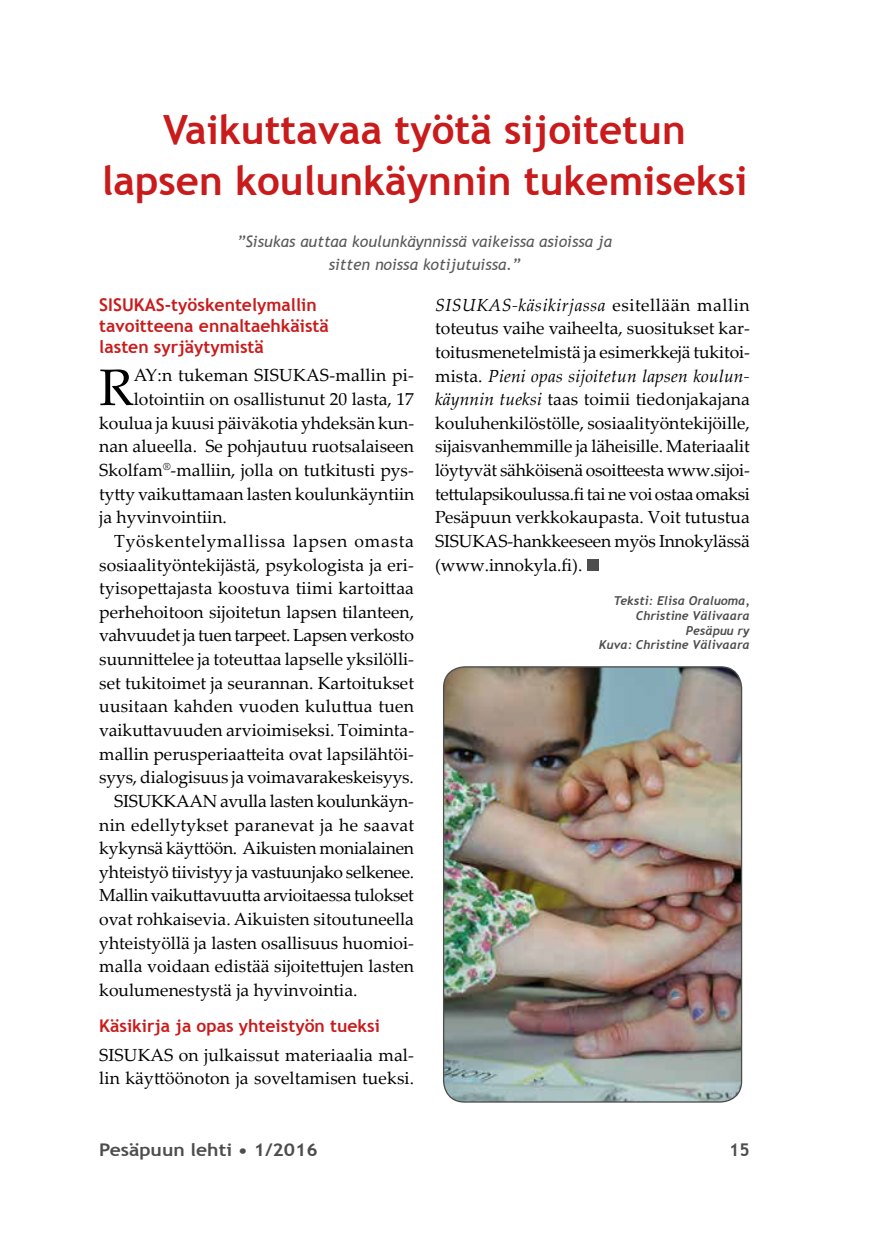
<style>
.page{position:relative;width:874px;height:1241px;background:#fff}
.page>*{position:absolute;margin:0;border:0;box-sizing:border-box;transform-origin:0 0}
.t1{font:51.45px "Palatino Linotype";color:#000}
.t2{font:700 40.25px/50.8px "Trebuchet MS";color:#c91b1c;text-align:center}
.t3{font:17.5px/23.6px "Palatino Linotype";color:#000}
.t4{font:700 17.5px/21px "Trebuchet MS";color:#c91b1c}
.t5{font:17.5px "Palatino Linotype";letter-spacing:-.02em;color:#000}
.t6{font:17.5px "Palatino Linotype";letter-spacing:.045em;color:#000}
.t7{font:700 17.5px "Trebuchet MS";color:#4c4d4d;scale:1.1 1}
.t8{font:700 17.5px "Trebuchet MS";color:#4c4d4d}
.t9{font:italic 15.75px/22.8px "Trebuchet MS";color:#5b5a5a;text-align:center}
.t10{font:italic 700 12.25px/14.7px "Trebuchet";color:#4c4d4d;text-align:right}
.s1{font-style:italic}
</style>
<div class="page">
<div style="left:586px;top:559px;width:12px;height:11px;background:#4c4d4d"></div>
<img style="left:444px;top:666px;width:297px;height:435px">
<div style="left:442px;top:666px;width:299px;height:436px;border:1px solid #4c4d4d;border-radius:21px"></div>
<h2 class="t2" style="left:102px;top:104px;width:646px">Vaikuttavaa työtä sijoitetun lapsen koulunkäynnin tukemiseksi</h2>
<p class="t9" style="left:237px;top:230px;width:376px">”Sisukas auttaa koulunkäynnissä vaikeissa asioissa ja sitten noissa kotijutuissa.”</p>
<p class="t4" style="left:99px;top:294px;width:231px">SISUKAS-työskentelymallin tavoitteena ennaltaehkäistä lasten syrjäytymistä</p>
<h1 class="t1" style="left:99px;top:351px;width:36px">R</h1>
<p class="t3" style="left:134px;top:363px;width:282px">AY:n tukeman SISUKAS-mallin pi-</p>
<p class="t3" style="left:134px;top:386px;width:282px">lotointiin on osallistunut 20 lasta, 17</p>
<p class="t3" style="left:99px;top:410px;width:316px">koulua ja kuusi päiväkotia yhdeksän kun-</p>
<p class="t3" style="left:99px;top:434px;width:316px">nan alueella. Se pohjautuu ruotsalaiseen</p>
<p class="t3" style="left:99px;top:457px;width:316px">Skolfam<sup>®</sup>-malliin, jolla on tutkitusti pys-</p>
<p class="t3" style="left:99px;top:481px;width:316px">tytty vaikuttamaan lasten koulunkäyntiin</p>
<p class="t3" style="left:99px;top:504px;width:129px">ja hyvinvointiin.</p>
<p class="t6" style="left:114px;top:528px;width:301px">Työskentelymallissa lapsen omasta</p>
<p class="t3" style="left:99px;top:552px;width:316px">sosiaalityöntekijästä, psykologista ja eri-</p>
<p class="t3" style="left:99px;top:575px;width:316px">tyisopettajasta koostuva tiimi kartoittaa</p>
<p class="t3" style="left:99px;top:599px;width:316px">perhehoitoon sijoitetun lapsen tilanteen,</p>
<p class="t5" style="left:99px;top:623px;width:316px">vahvuudet ja tuen tarpeet. Lapsen verkosto</p>
<p class="t3" style="left:99px;top:646px;width:316px">suunnittelee ja toteuttaa lapselle yksilölli-</p>
<p class="t3" style="left:99px;top:670px;width:316px">set tukitoimet ja seurannan. Kartoitukset</p>
<p class="t3" style="left:99px;top:693px;width:316px">uusitaan kahden vuoden kuluttua tuen</p>
<p class="t3" style="left:99px;top:717px;width:316px">vaikuttavuuden arvioimiseksi. Toiminta-</p>
<p class="t3" style="left:99px;top:741px;width:316px">mallin perusperiaatteita ovat lapsilähtöi-</p>
<p class="t3" style="left:99px;top:764px;width:316px">syys, dialogisuus ja voimavarakeskeisyys.</p>
<p class="t3" style="left:114px;top:788px;width:301px">SISUKKAAN avulla lasten koulunkäyn-</p>
<p class="t3" style="left:99px;top:812px;width:316px">nin edellytykset paranevat ja he saavat</p>
<p class="t3" style="left:99px;top:835px;width:316px">kykynsä käyttöön. Aikuisten monialainen</p>
<p class="t3" style="left:99px;top:859px;width:316px">yhteistyö tiivistyy ja vastuunjako selkenee.</p>
<p class="t5" style="left:99px;top:883px;width:316px">Mallin vaikuttavuutta arvioitaessa tulokset</p>
<p class="t3" style="left:99px;top:906px;width:316px">ovat rohkaisevia. Aikuisten sitoutuneella</p>
<p class="t3" style="left:99px;top:930px;width:316px">yhteistyöllä ja lasten osallisuus huomioi-</p>
<p class="t3" style="left:99px;top:953px;width:316px">malla voidaan edistää sijoitettujen lasten</p>
<p class="t3" style="left:99px;top:977px;width:259px">koulumenestystä ja hyvinvointia.</p>
<p class="t4" style="left:99px;top:1015px;width:282px">Käsikirja ja opas yhteistyön tueksi</p>
<p class="t3" style="left:99px;top:1041px;width:316px">SISUKAS on julkaissut materiaalia mal&shy;lin käyttöönoton ja soveltamisen tueksi.</p>
<p class="t3" style="left:435px;top:292px;width:316px;text-align:justify"><span class="s1">SISUKAS-käsikirjassa</span> esitellään mallin toteutus vaihe vaiheelta, suositukset kar&shy;toitusmenetelmistä ja esimerkkejä tukitoi&shy;mista. <span class="s1">Pieni opas sijoitetun lapsen koulun&shy;käynnin tueksi</span> taas toimii tiedonjakajana kouluhenkilöstölle, sosiaalityöntekijöille, sijaisvanhemmille ja läheisille. Materiaalit löytyvät sähköisenä osoitteesta www.sijoi&shy;tettulapsikoulussa.fi tai ne voi ostaa omaksi Pesäpuun verkkokaupasta. Voit tutustua SISUKAS-hankkeeseen myös Innokylässä (www.innokyla.fi).</p>
<p class="t10" style="left:598px;top:593px;width:152px">Teksti: Elisa Oraluoma,<br>Christine Välivaara<br>Pesäpuu ry<br>Kuva: Christine Välivaara</p>
<p class="t7" style="left:99px;top:1138px;width:200px">Pesäpuun lehti • 1/2016</p>
<p class="t8" style="left:729px;top:1138px;width:22px">15</p>
</div>
